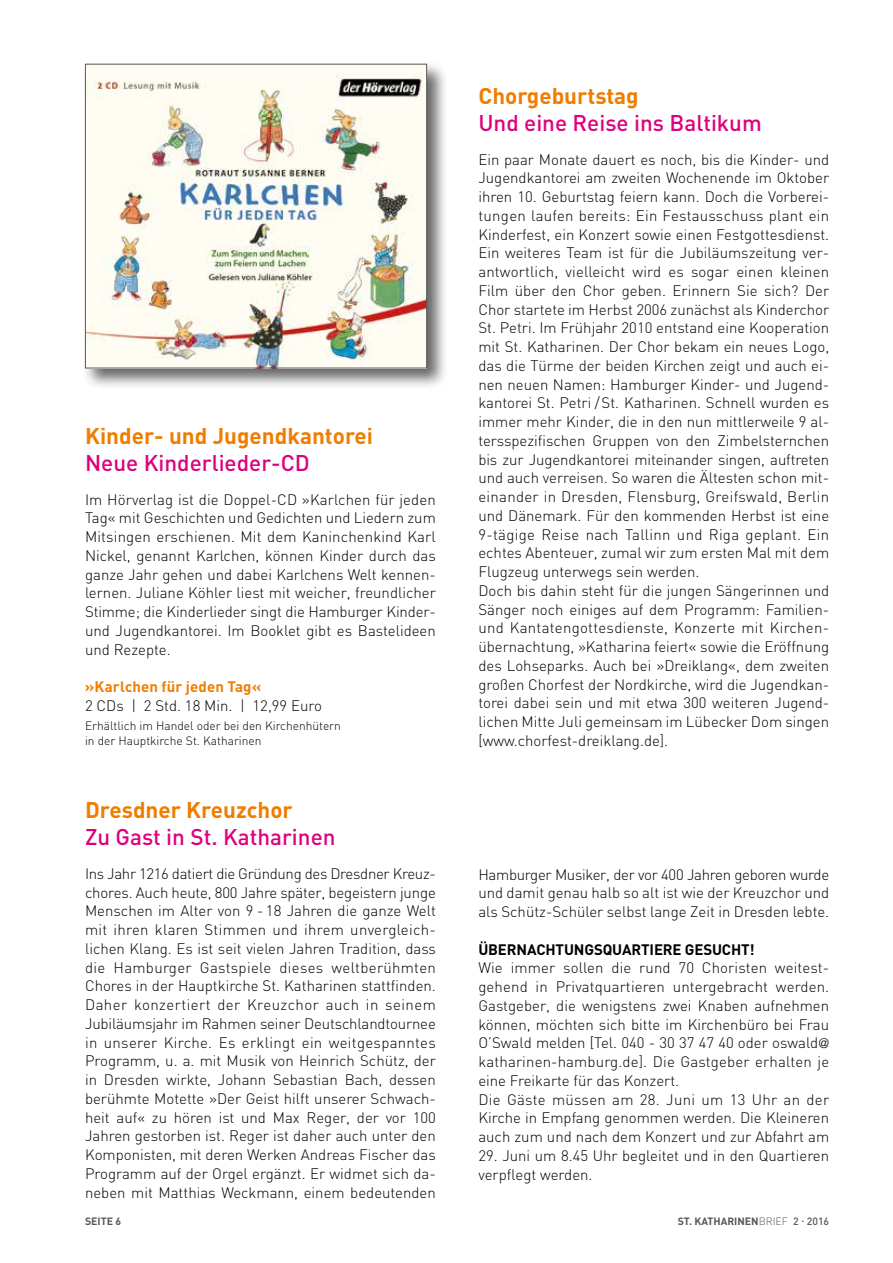
<style>
.page{position:relative;width:893px;height:1263px;background:#fff}
.page>*{position:absolute;margin:0;border:0;box-sizing:border-box;transform-origin:0 0}
.t1{font:500 22.5px "DIN";color:#de007e}
.t2{font:700 22.5px "DIN";color:#ef7d00}
.t3{font:300 15px/18.8px "DIN";color:#000}
.t4{font:700 15px "DIN";letter-spacing:-.01em;color:#000}
.t5{font:700 15px "DIN";letter-spacing:.01em;color:#ef7d00}
.t6{font:300 12px/15px "DIN";color:#000}
.t7{font:700 10.5px "DIN";color:#575756}
.s1{font-family:"Helvetica Neue";font-size:13.5px}
.s2{font-weight:300}
.s3{font-weight:500}
</style>
<div class="page">
<div style="left:82px;top:61px;width:366px;height:328px;background:#000;opacity:.6"></div>
<img style="left:87px;top:66px;width:338px;height:300px">
<div style="left:85px;top:64px;width:342px;height:304px;border:1px solid #575756"></div>
<h1 class="t2" style="left:85px;top:421px;width:289px">Kinder- und Jugendkantorei</h1>
<h1 class="t1" style="left:85px;top:448px;width:226px">Neue Kinderlieder-CD</h1>
<p class="t3" style="left:85px;top:490px;width:352px;text-align:justify">Im Hörverlag ist die Doppel-CD »Karlchen für jeden Tag« mit Geschichten und Gedichten und Liedern zum Mitsingen erschienen. Mit dem Kaninchenkind Karl Nickel, genannt Karlchen, können Kinder durch das ganze Jahr gehen und dabei Karlchens Welt kennen&shy;lernen. Juliane Köhler liest mit weicher, freundlicher Stimme; die Kinderlieder singt die Hamburger Kinder&shy;und Jugendkantorei. Im Booklet gibt es Bastelideen und Rezepte.</p>
<p class="t5" style="left:85px;top:677px;width:178px">»Karlchen für jeden Tag«</p>
<p class="t3" style="left:85px;top:696px;width:238px">2 CDs | 2 Std. 18 Min. | 12,99 Euro</p>
<p class="t6" style="left:85px;top:718px;width:257px">Erhältlich im Handel oder bei den Kirchenhütern in der Hauptkirche St. Katharinen</p>
<h1 class="t2" style="left:85px;top:795px;width:209px">Dresdner Kreuzchor</h1>
<h1 class="t1" style="left:85px;top:823px;width:252px">Zu Gast in St. Katharinen</h1>
<p class="t3" style="left:85px;top:864px;width:352px;text-align:justify">Ins Jahr 1216 datiert die Gründung des Dresdner Kreuz&shy;chores. Auch heute, 800 Jahre später, begeistern junge Menschen im Alter von 9 - 18 Jahren die ganze Welt mit ihren klaren Stimmen und ihrem unvergleich&shy;lichen Klang. Es ist seit vielen Jahren Tradition, dass die Hamburger Gastspiele dieses weltberühmten Chores in der Hauptkirche St. Katharinen stattfinden.<br>Daher konzertiert der Kreuzchor auch in seinem Jubiläumsjahr im Rahmen seiner Deutschlandtournee in unserer Kirche. Es erklingt ein weitgespanntes Programm, u. a. mit Musik von Heinrich Schütz, der in Dresden wirkte, Johann Sebastian Bach, dessen berühmte Motette »Der Geist hilft unserer Schwach&shy;heit auf« zu hören ist und Max Reger, der vor 100<br>Jahren gestorben ist. Reger ist daher auch unter den Komponisten, mit deren Werken Andreas Fischer das Programm auf der Orgel ergänzt. Er widmet sich da&shy;neben mit Matthias Weckmann, einem bedeutenden</p>
<p class="t7" style="left:85px;top:1214px;width:38px">SEITE 6</p>
<h1 class="t2" style="left:478px;top:81px;width:162px">Chorgeburtstag</h1>
<h1 class="t1" style="left:478px;top:108px;width:285px">Und eine Reise ins Baltikum</h1>
<p class="t3" style="left:478px;top:150px;width:352px">Ein paar Monate dauert es noch, bis die Kinder- und Jugendkantorei am zweiten Wochenende im Oktober ihren 10. Geburtstag feiern kann. Doch die Vorberei&shy;tungen laufen bereits: Ein Festausschuss plant ein Kinderfest, ein Konzert sowie einen Festgottesdienst.<br>Ein weiteres Team ist für die Jubiläumszeitung ver&shy;antwortlich, vielleicht wird es sogar einen kleinen Film über den Chor geben. Erinnern Sie sich? Der Chor startete im Herbst 2006 zunächst als Kinderchor St. Petri. Im Frühjahr 2010 entstand eine Kooperation mit St. Katharinen. Der Chor bekam ein neues Logo, das die Türme der beiden Kirchen zeigt und auch ei&shy;nen neuen Namen: Hamburger Kinder- und Jugend&shy;kantorei St. Petri / St. Katharinen. Schnell wurden es immer mehr Kinder, die in den nun mittlerweile 9 al&shy;tersspezifischen Gruppen von den Zimbelsternchen bis zur Jugendkantorei miteinander singen, auftreten und auch verreisen. So waren die Ältesten schon mit&shy;einander in Dresden, Flensburg, Greifswald, Berlin und Dänemark. Für den kommenden Herbst ist eine 9-tägige Reise nach Tallinn und Riga geplant. Ein echtes Abenteuer, zumal wir zum ersten Mal mit dem Flugzeug unterwegs sein werden.<br>Doch bis dahin steht für die jungen Sängerinnen und Sänger noch einiges auf dem Programm: Familien&shy;und Kantatengottesdienste, Konzerte mit Kirchen&shy;übernachtung, »Katharina feiert« sowie die Eröffnung des Lohseparks. Auch bei »Dreiklang«, dem zweiten großen Chorfest der Nordkirche, wird die Jugendkan&shy;torei dabei sein und mit etwa 300 weiteren Jugend&shy;lichen Mitte Juli gemeinsam im Lübecker Dom singen [www.chorfest-dreiklang.de].</p>
<p class="t3" style="left:478px;top:865px;width:352px;text-align:justify">Hamburger Musiker, der vor 400 Jahren geboren wurde und damit genau halb so alt ist wie der Kreuzchor und als Schütz-Schüler selbst lange Zeit in Dresden lebte.</p>
<p class="t4" style="left:478px;top:939px;width:278px">ÜBERNACHTUNGSQUARTIERE GESUCHT!</p>
<p class="t3" style="left:478px;top:958px;width:352px">Wie immer sollen die rund 70 Choristen weitest&shy;gehend in Privatquartieren untergebracht werden.<br>Gastgeber, die wenigstens zwei Knaben aufnehmen können, möchten sich bitte im Kirchenbüro bei Frau O’Swald melden [Tel. 040 - 30 37 47 40 oder oswald<span class="s1">@ </span>katharinen-hamburg.de]. Die Gastgeber erhalten je eine Freikarte für das Konzert.<br>Die Gäste müssen am 28. Juni um 13 Uhr an der Kirche in Empfang genommen werden. Die Kleineren auch zum und nach dem Konzert und zur Abfahrt am</p>
<p class="t3" style="left:478px;top:1146px;width:352px">29. Juni um 8.45 Uhr begleitet und in den Quartieren verpflegt werden.</p>
<p class="t7" style="left:678px;top:1214px;width:153px">ST. KATHARINEN<span class="s2">BRIEF</span> <span class="s3">2 </span><sup>.</sup> <span class="s3">2016</span></p>
</div>
